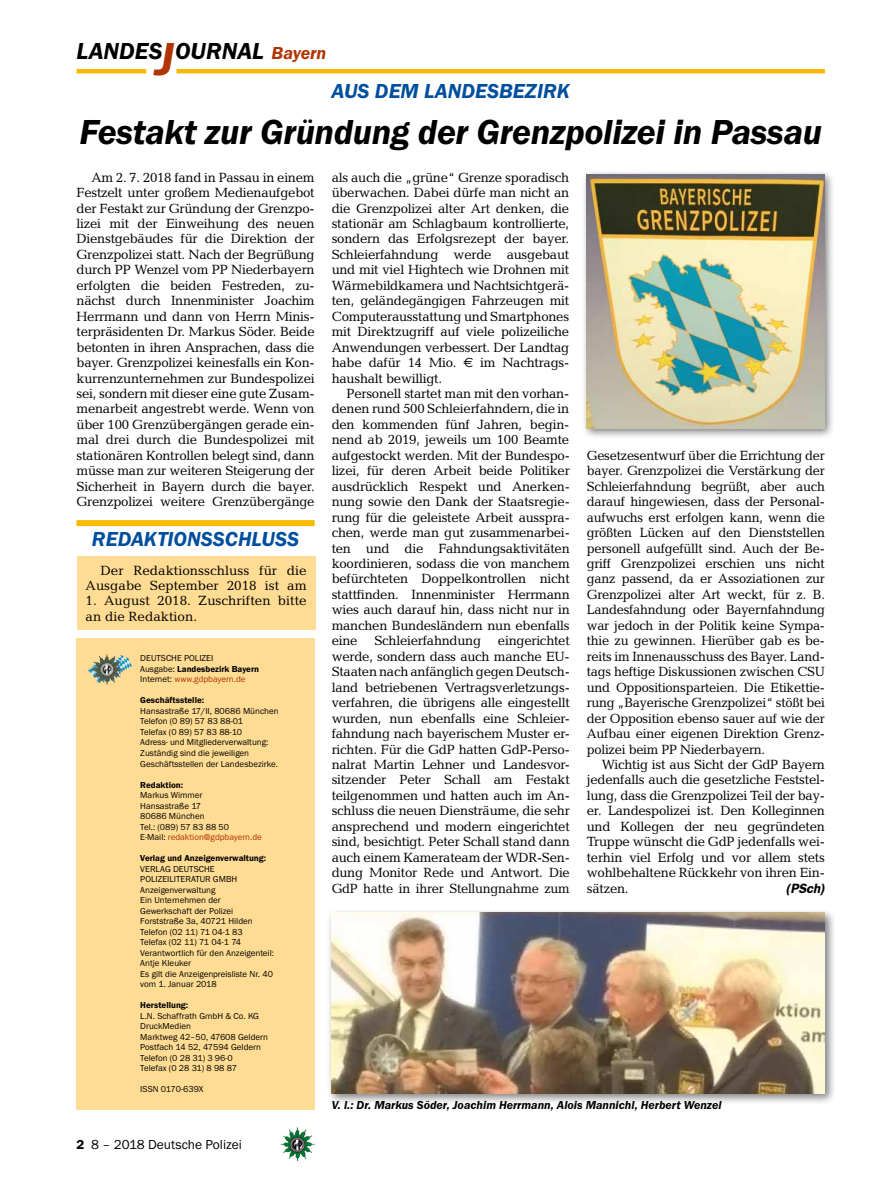
<style>
.page{position:relative;width:893px;height:1191px;background:#fff}
.page>*{position:absolute;margin:0;border:0;box-sizing:border-box;transform-origin:0 0}
._03__HEADLINE_2spalt{font:italic 600 36px "Franklin Gothic Itc T";letter-spacing:-.01em;color:#000}
.t1{font:italic 600 24px "Franklin Gothic Itc T";color:#000}
._01__RUBRIKENZEILE_o{font:italic 600 21px "Franklin Gothic Itc T";color:#004e9e}
._01__RUBRIKENZEILE_m{font:italic 600 21px "Franklin Gothic Itc T";color:#004e9e}
.t2{font:italic 600 18px "Franklin Gothic Itc T";letter-spacing:-.01em;color:#b13403}
._09__GRUNDTEXT___Blo{font:13.5px/15.5px "Candida";letter-spacing:-.02em;color:#000;text-align:justify}
._09__GRUNDTEXT___Blo-2{font:13.5px/15.5px "Candida";letter-spacing:-.02em;color:#000;text-align:justify;scale:.96 1}
._09__GRUNDTEXT___Blo-3{font:13.5px/15.5px "Candida";color:#000;text-align:right}
.t3{font:13.5px "Franklin Gothic Itc T";color:#000}
._09__GRUNDTEXT___Blo-4{font:italic 600 13.5px "Franklin Gothic";color:#000}
._12__BILDUNTERSCHRIF{font:italic 600 12px "Franklin Gothic Itc T";color:#000}
.t4{font:9px/10.5px "Franklin Gothic Itc T";color:#000}
.t5{font:600 9px "Franklin Gothic Itc T";color:#000}
.t6{font:9px "Franklin Gothic Itc T";color:#b13403}
.s1{font-size:48px;color:#b13403}
.s2{font-family:"Euro Sans"}
.s3{font-weight:400}
.s4{color:#000}
.s5{font-weight:600}
</style>
<div class="page">
<hr style="left:77px;top:69px;width:69px;height:4px;background:#fbba00">
<hr style="left:176px;top:69px;width:649px;height:4px;background:#fbba00">
<img style="left:281px;top:1128px;width:16px;height:24px">
<div style="left:77px;top:638px;width:238px;height:472px;background:#ffdc93"></div>
<img style="left:87px;top:654px;width:44px;height:31px">
<div style="left:77px;top:520px;width:238px;height:6px;background:#fbba00"></div>
<div style="left:77px;top:557px;width:238px;height:73px;background:#ffdc93"></div>
<div style="left:581px;top:169px;width:254px;height:271px;background:#000;opacity:.5"></div>
<img style="left:586px;top:174px;width:238px;height:255px">
<div style="left:326px;top:907px;width:510px;height:197px;background:#000;opacity:.5"></div>
<img style="left:332px;top:913px;width:493px;height:180px">
<p class="t1" style="left:77px;top:37px;width:189px">LANDES<span class="s1">J</span>OURNAL</p>
<p class="t2" style="left:272px;top:42px;width:56px">Bayern</p>
<p class="_01__RUBRIKENZEILE_o" style="left:332px;top:79px;width:240px">AUS DEM LANDESBEZIRK</p>
<p class="_03__HEADLINE_2spalt" style="left:79px;top:111px;width:744px">Festakt zur Gründung der Grenzpolizei in Passau</p>
<p class="_09__GRUNDTEXT___Blo" style="left:332px;top:169px;width:239px">als auch die „grüne“ Grenze sporadisch überwachen. Dabei dürfe man nicht an die Grenzpolizei alter Art denken, die stationär am Schlagbaum kontrollierte, sondern das Erfolgsrezept der bayer.<br>Schleierfahndung werde ausgebaut und mit viel Hightech wie Drohnen mit Wärmebildkamera und Nachtsichtgerä&shy;ten, geländegängigen Fahrzeugen mit Computerausstattung und Smartphones mit Direktzugriff auf viele polizeiliche Anwendungen verbessert. Der Landtag habe dafür 14 Mio. <span class="s2">€</span> im Nachtrags&shy;haushalt bewilligt.</p>
<p class="_09__GRUNDTEXT___Blo" style="left:332px;top:386px;width:240px;text-indent:15px">Personell startet man mit den vorhan&shy;denen rund 500 Schleierfahndern, die in den kommenden fünf Jahren, begin&shy;nend ab 2019, jeweils um 100 Beamte aufgestockt werden. Mit der Bundespo&shy;lizei, für deren Arbeit beide Politiker ausdrücklich Respekt und Anerken&shy;nung sowie den Dank der Staatsregie&shy;rung für die geleistete Arbeit ausspra&shy;chen, werde man gut zusammenarbei&shy;ten und die Fahndungsaktivitäten koordinieren, sodass die von manchem befürchteten Doppelkontrollen nicht stattfinden. Innenminister Herrmann wies auch darauf hin, dass nicht nur in manchen Bundesländern nun ebenfalls eine Schleierfahndung eingerichtet werde, sondern dass auch manche EU-Staaten nach anfänglich gegen Deutsch&shy;land betriebenen Vertragsverletzungs&shy;verfahren, die übrigens alle eingestellt wurden, nun ebenfalls eine Schleier&shy;fahndung nach bayerischem Muster er&shy;richten. Für die GdP hatten GdP-Perso&shy;nalrat Martin Lehner und Landesvor&shy;sitzender Peter Schall am Festakt teilgenommen und hatten auch im An&shy;schluss die neuen Diensträume, die sehr ansprechend und modern eingerichtet sind, besichtigt. Peter Schall stand dann auch einem Kamerateam der WDR-Sen&shy;dung Monitor Rede und Antwort. Die GdP hatte in ihrer Stellungnahme zum</p>
<p class="_09__GRUNDTEXT___Blo" style="left:77px;top:169px;width:240px;text-indent:15px">Am 2. 7. 2018 fand in Passau in einem Festzelt unter großem Medienaufgebot der Festakt zur Gründung der Grenzpo&shy;lizei mit der Einweihung des neuen Dienstgebäudes für die Direktion der Grenzpolizei statt. Nach der Begrüßung durch PP Wenzel vom PP Niederbayern erfolgten die beiden Festreden, zu&shy;nächst durch Innenminister Joachim Herrmann und dann von Herrn Minis&shy;terpräsidenten Dr. Markus Söder. Beide betonten in ihren Ansprachen, dass die bayer. Grenzpolizei keinesfalls ein Kon&shy;kurrenzunternehmen zur Bundespolizei sei, sondern mit dieser eine gute Zusam&shy;menarbeit angestrebt werde. Wenn von über 100 Grenzübergängen gerade ein&shy;mal drei durch die Bundespolizei mit stationären Kontrollen belegt sind, dann müsse man zur weiteren Steigerung der Sicherheit in Bayern durch die bayer.<br>Grenzpolizei weitere Grenzübergänge</p>
<p class="_09__GRUNDTEXT___Blo-2" style="left:587px;top:447px;width:250px">Gesetzesentwurf über die Errichtung der bayer. Grenzpolizei die Verstärkung der Schleierfahndung begrüßt, aber auch darauf hingewiesen, dass der Personal&shy;aufwuchs erst erfolgen kann, wenn die größten Lücken auf den Dienststellen personell aufgefüllt sind. Auch der Be&shy;griff Grenzpolizei erschien uns nicht ganz passend, da er Assoziationen zur Grenzpolizei alter Art weckt, für z. B.<br>Landesfahndung oder Bayernfahndung war jedoch in der Politik keine Sympa&shy;thie zu gewinnen. Hierüber gab es be&shy;reits im Innenausschuss des Bayer. Land&shy;tags heftige Diskussionen zwischen CSU und Oppositionsparteien. Die Etikettie&shy;rung „Bayerische Grenzpolizei“ stößt bei der Opposition ebenso sauer auf wie der Aufbau einer eigenen Direktion Grenz&shy;polizei beim PP Niederbayern.</p>
<p class="_09__GRUNDTEXT___Blo" style="left:587px;top:756px;width:240px;text-indent:15px">Wichtig ist aus Sicht der GdP Bayern jedenfalls auch die gesetzliche Feststel&shy;lung, dass die Grenzpolizei Teil der bay&shy;er. Landespolizei ist. Den Kolleginnen und Kollegen der neu gegründeten Truppe wünscht die GdP jedenfalls wei&shy;terhin viel Erfolg und vor allem stets wohlbehaltene Rückkehr von ihren Ein&shy;sätzen.</p>
<p class="_01__RUBRIKENZEILE_m" style="left:92px;top:526px;width:209px">REDAKTIONSSCHLUSS</p>
<p class="_09__GRUNDTEXT___Blo-3" style="left:86px;top:562px;width:223px">Der Redaktionsschluss für die<br>Ausgabe September 2018 ist am</p>
<p class="_09__GRUNDTEXT___Blo-3" style="left:86px;top:593px;width:223px;text-align:left">1. August 2018. Zuschriften bitte an die Redaktion.</p>
<p class="t4" style="left:140px;top:653px;width:75px">DEUTSCHE POLIZEI</p>
<p class="t5" style="left:140px;top:663px;width:120px"><span class="s3">Ausgabe:</span> Landesbezirk Bayern</p>
<p class="t6" style="left:140px;top:674px;width:107px"><span class="s4">Internet:</span> www.gdpbayern.de</p>
<p class="t5" style="left:140px;top:695px;width:65px">Geschäftsstelle:</p>
<p class="t4" style="left:140px;top:705px;width:140px">Hansastraße 17/II, 80686 München</p>
<p class="t4" style="left:140px;top:716px;width:104px">Telefon (0 89) 57 83 88-01</p>
<p class="t4" style="left:140px;top:726px;width:103px">Telefax (0 89) 57 83 88-10</p>
<p class="t4" style="left:140px;top:737px;width:139px">Adress- und Mitgliederverwaltung:<br>Zuständig sind die jeweiligen<br>Geschäftsstellen der Landesbezirke.</p>
<p class="t5" style="left:140px;top:779px;width:44px">Redaktion:</p>
<p class="t4" style="left:140px;top:789px;width:64px">Markus Wimmer</p>
<p class="t4" style="left:140px;top:800px;width:62px">Hansastraße 17</p>
<p class="t4" style="left:140px;top:810px;width:66px">80686 München</p>
<p class="t4" style="left:140px;top:821px;width:90px">Tel.: (089) 57 83 88 50</p>
<p class="t6" style="left:140px;top:831px;width:123px"><span class="s4">E-Mail:</span> redaktion@gdpbayern.de</p>
<p class="t5" style="left:140px;top:852px;width:127px">Verlag und Anzeigenverwaltung:</p>
<p class="t4" style="left:140px;top:863px;width:76px">VERLAG DEUTSCHE</p>
<p class="t4" style="left:140px;top:873px;width:99px">POLIZEILITERATUR GMBH</p>
<p class="t4" style="left:140px;top:884px;width:77px">Anzeigenverwaltung</p>
<p class="t4" style="left:140px;top:894px;width:95px">Ein Unternehmen der<br>Gewerkschaft der Polizei</p>
<p class="t4" style="left:140px;top:915px;width:114px">Forststraße 3a, 40721 Hilden</p>
<p class="t4" style="left:140px;top:926px;width:104px">Telefon (02 11) 71 04-1 83</p>
<p class="t4" style="left:140px;top:936px;width:102px">Telefax (02 11) 71 04-1 74</p>
<p class="t4" style="left:140px;top:947px;width:135px">Verantwortlich für den Anzeigenteil:</p>
<p class="t4" style="left:140px;top:957px;width:52px">Antje Kleuker</p>
<p class="t4" style="left:140px;top:968px;width:134px">Es gilt die Anzeigenpreisliste Nr. 40</p>
<p class="t4" style="left:140px;top:978px;width:78px">vom 1. Januar 2018</p>
<p class="t5" style="left:140px;top:999px;width:50px">Herstellung:</p>
<p class="t4" style="left:140px;top:1010px;width:120px">L.N. Schaffrath GmbH &amp; Co. KG</p>
<p class="t4" style="left:140px;top:1020px;width:52px">DruckMedien</p>
<p class="t4" style="left:140px;top:1031px;width:129px">Marktweg 42–50, 47608 Geldern</p>
<p class="t4" style="left:140px;top:1041px;width:122px">Postfach 14 52, 47594 Geldern</p>
<p class="t4" style="left:140px;top:1052px;width:94px">Telefon (0 28 31) 3 96-0</p>
<p class="t4" style="left:140px;top:1062px;width:98px">Telefax (0 28 31) 8 98 87</p>
<p class="t4" style="left:140px;top:1083px;width:65px">ISSN 0170-639X</p>
<p class="_09__GRUNDTEXT___Blo-4" style="left:786px;top:880px;width:41px">(PSch)</p>
<p class="t3" style="left:77px;top:1136px;width:167px"><span class="s5">2</span> 8 – 2018 Deutsche Polizei</p>
<p class="_12__BILDUNTERSCHRIF" style="left:332px;top:1098px;width:391px">V. l.: Dr. Markus Söder, Joachim Herrmann, Alois Mannichl, Herbert Wenzel</p>
</div>
